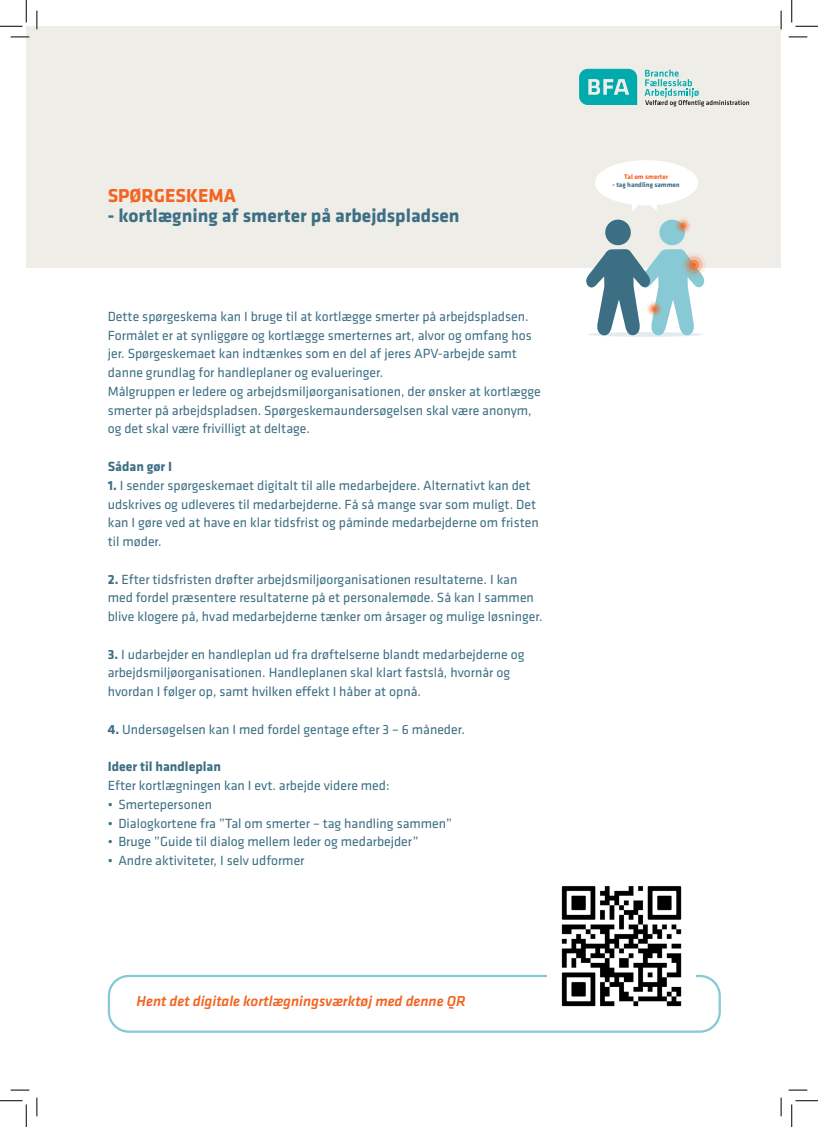
<style>
.page{position:relative;width:818px;height:1127px;background:#fff}
.page>*{position:absolute;margin:0;border:0;box-sizing:border-box;transform-origin:0 0}
.t1{font:700 19.38px "Klavika";color:#3d6f84}
.t2{font:700 19.38px "Klavika";color:#f36421}
.t3{font:italic 500 15px "Klavika";color:#f36421}
.t4{font:13.75px/18.8px "Klavika";color:#3d6f84}
.t5{font:700 13.75px "Klavika";color:#3d6f84}
.t6{font:700 6.88px "Klavika";color:#3d6f84}
.t7{font:700 6.88px "Klavika";color:#f36421}
.s1{font-weight:700}
</style>
<div class="page">
<div style="left:108px;top:974px;width:613px;height:58px;border:2px solid #87c9d4;border-radius:20px"></div>
<div style="left:26px;top:26px;width:755px;height:241px;background:#efede8"></div>
<svg style="left:579px;top:69px;width:58px;height:36px;background:#2eb6b8"></svg>
<svg style="left:644px;top:69px;width:105px;height:37px"></svg>
<img style="left:547px;top:886px;width:148px;height:121px">
<div style="left:595px;top:160px;width:103px;height:45px;background:#fff;border-radius:50%"></div>
<svg style="left:632px;top:204px;width:6px;height:7px"></svg>
<svg style="left:651px;top:205px;width:6px;height:6px"></svg>
<div style="left:588px;top:332px;width:115px;height:5px;background:#ecf1f3;border-radius:50%"></div>
<div style="left:659px;top:219px;width:26px;height:26px;background:#87c9d4;border-radius:50%"></div>
<div style="left:605px;top:219px;width:26px;height:26px;background:#3d6f84;border-radius:50%"></div>
<div style="left:682px;top:253px;width:24px;height:24px;background:#efe2d9;border-radius:50%"></div>
<svg style="left:675px;top:218px;width:16px;height:16px"></svg>
<svg style="left:677px;top:220px;width:12px;height:12px"></svg>
<svg style="left:679px;top:222px;width:8px;height:7px"></svg>
<svg style="left:585px;top:249px;width:120px;height:87px"></svg>
<svg style="left:11px;top:36px;width:18px;height:2px"></svg>
<svg style="left:788px;top:36px;width:19px;height:2px"></svg>
<svg style="left:11px;top:1089px;width:18px;height:1px"></svg>
<svg style="left:788px;top:1089px;width:19px;height:1px"></svg>
<svg style="left:36px;top:11px;width:2px;height:18px"></svg>
<svg style="left:36px;top:1097px;width:2px;height:18px"></svg>
<svg style="left:780px;top:11px;width:2px;height:18px"></svg>
<svg style="left:780px;top:1097px;width:2px;height:18px"></svg>
<svg style="left:0;top:0;width:27px;height:27px"></svg>
<svg style="left:0;top:1100px;width:27px;height:26px"></svg>
<svg style="left:791px;top:0;width:27px;height:27px"></svg>
<svg style="left:791px;top:1100px;width:27px;height:26px"></svg>
<p class="t2" style="left:108px;top:182px;width:130px">SPØRGESKEMA</p>
<p class="t1" style="left:108px;top:202px;width:353px">- kortlægning af smerter på arbejdspladsen</p>
<p class="t4" style="left:108px;top:306px;width:426px">Dette spørgeskema kan I bruge til at kortlægge smerter på arbejdspladsen.<br>Formålet er at synliggøre og kortlægge smerternes art, alvor og omfang hos jer. Spørgeskemaet kan indtænkes som en del af jeres APV-arbejde samt danne grundlag for handleplaner og evalueringer.</p>
<p class="t4" style="left:108px;top:381px;width:435px">Målgruppen er ledere og arbejdsmiljøorganisationen, der ønsker at kortlægge smerter på arbejdspladsen. Spørgeskemaundersøgelsen skal være anonym, og det skal være frivilligt at deltage.</p>
<p class="t5" style="left:108px;top:456px;width:66px">Sådan gør I</p>
<p class="t4" style="left:108px;top:475px;width:432px"><span class="s1">1.</span> I sender spørgeskemaet digitalt til alle medarbejdere. Alternativt kan det udskrives og udleveres til medarbejderne. Få så mange svar som muligt. Det kan I gøre ved at have en klar tidsfrist og påminde medarbejderne om fristen til møder.</p>
<p class="t4" style="left:108px;top:569px;width:436px"><span class="s1">2.</span> Efter tidsfristen drøfter arbejdsmiljøorganisationen resultaterne. I kan med fordel præsentere resultaterne på et personalemøde. Så kan I sammen blive klogere på, hvad medarbejderne tænker om årsager og mulige løsninger.</p>
<p class="t4" style="left:108px;top:644px;width:418px"><span class="s1">3.</span> I udarbejder en handleplan ud fra drøftelserne blandt medarbejderne og arbejdsmiljøorganisationen. Handleplanen skal klart fastslå, hvornår og hvordan I følger op, samt hvilken effekt I håber at opnå.</p>
<p class="t4" style="left:108px;top:719px;width:359px"><span class="s1">4.</span> Undersøgelsen kan I med fordel gentage efter 3 – 6 måneder.</p>
<p class="t5" style="left:108px;top:756px;width:115px">Ideer til handleplan</p>
<p class="t4" style="left:108px;top:775px;width:283px">Efter kortlægningen kan I evt. arbejde videre med:</p>
<p class="t4" style="left:108px;top:794px;width:106px">• Smertepersonen</p>
<p class="t4" style="left:108px;top:813px;width:346px">• Dialogkortene fra ”Tal om smerter – tag handling sammen”</p>
<p class="t4" style="left:108px;top:831px;width:312px">• Bruge ”Guide til dialog mellem leder og medarbejder”</p>
<p class="t4" style="left:108px;top:850px;width:198px">• Andre aktiviteter, I selv udformer</p>
<p class="t3" style="left:137px;top:991px;width:331px">Hent det digitale kortlægningsværktøj med denne QR</p>
<p class="t7" style="left:624px;top:171px;width:45px">Tal om smerter</p>
<p class="t6" style="left:613px;top:180px;width:69px">- tag handling sammen</p>
</div>
